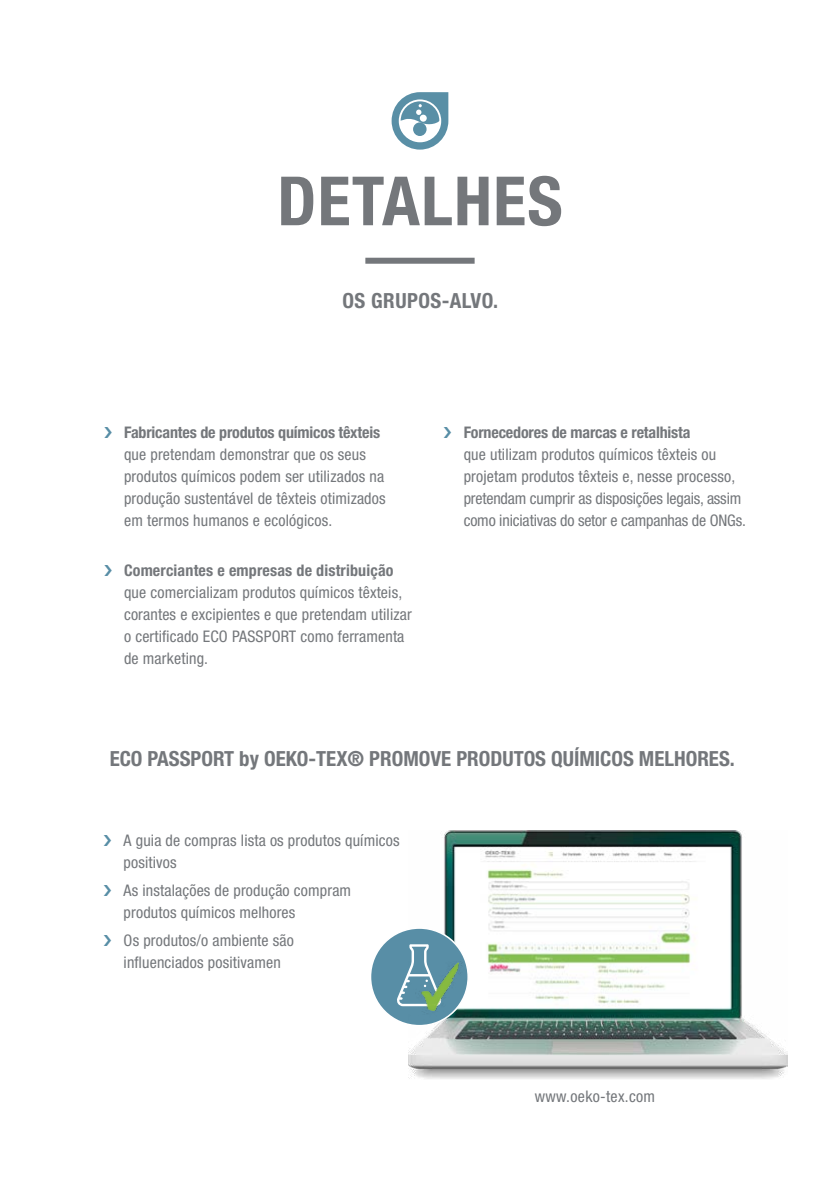
<style>
.page{position:relative;width:840px;height:1191px;background:#fff}
.page>*{position:absolute;margin:0;border:0;box-sizing:border-box;transform-origin:0 0}
.t1{font:700 condensed 68px "Helvetica Neue LT Pro";letter-spacing:.02em;color:#74777b}
.t2{font:700 condensed 20.8px "Helvetica Neue LT Pro";color:#74777b}
.t3{font:700 condensed 20.8px "Helvetica Neue LT Pro";letter-spacing:.02em;color:#74777b}
.t4{font:condensed 16px/22px "Helvetica Neue LT Pro";letter-spacing:.01em;color:#74777b}
.t5{font:condensed 16px/22px "Helvetica Neue LT Pro";letter-spacing:-.01em;color:#74777b}
.t6{font:700 condensed 16px "Helvetica Neue LT Pro";letter-spacing:-.01em;color:#74777b}
.t7{font:700 condensed 16px "Helvetica Neue LT Pro";letter-spacing:.01em;color:#74777b}
</style>
<div class="page">
<svg style="left:391px;top:92px;width:57px;height:58px"></svg>
<div style="left:365px;top:258px;width:109px;height:6px;background:#74777b"></div>
<img style="left:409px;top:831px;width:377px;height:248px">
<div style="left:370px;top:928px;width:98px;height:97px;background:#588ea6;border-radius:50%"></div>
<div style="left:369px;top:927px;width:99px;height:99px;border:2px solid #fff;border-radius:50%"></div>
<svg style="left:397px;top:944px;width:32px;height:62px"></svg>
<img style="left:408px;top:961px;width:66px;height:59px">
<h1 class="t1" style="left:277px;top:160px;width:287px">DETALHES</h1>
<h2 class="t3" style="left:342px;top:288px;width:157px">OS GRUPOS-ALVO.</h2>
<p class="t6" style="left:124px;top:423px;width:257px">Fabricantes de produtos químicos têxteis</p>
<p class="t4" style="left:124px;top:443px;width:263px">que pretendam demonstrar que os seus produtos químicos podem ser utilizados na produção sustentável de têxteis otimizados em termos humanos e ecológicos.</p>
<p class="t7" style="left:124px;top:561px;width:271px">Comerciantes e empresas de distribuição</p>
<p class="t4" style="left:124px;top:581px;width:289px">que comercializam produtos químicos têxteis, corantes e excipientes e que pretendam utilizar o certificado ECO PASSPORT como ferramenta de marketing.</p>
<p class="t6" style="left:463px;top:423px;width:228px">Fornecedores de marcas e retalhista</p>
<p class="t5" style="left:463px;top:443px;width:283px">que utilizam produtos químicos têxteis ou projetam produtos têxteis e, nesse processo, pretendam cumprir as disposições legais, assim como iniciativas do setor e campanhas de ONGs.</p>
<h2 class="t2" style="left:110px;top:746px;width:626px">ECO PASSPORT by OEKO-TEX® PROMOVE PRODUTOS QUÍMICOS MELHORES.</h2>
<p class="t4" style="left:123px;top:829px;width:277px">A guia de compras lista os produtos químicos positivos</p>
<p class="t4" style="left:123px;top:879px;width:229px">As instalações de produção compram produtos químicos melhores</p>
<p class="t4" style="left:123px;top:929px;width:172px">Os produtos/o ambiente são influenciados positivamen</p>
<p class="t4" style="left:534px;top:1085px;width:122px">www.oeko-tex.com</p>
</div>
